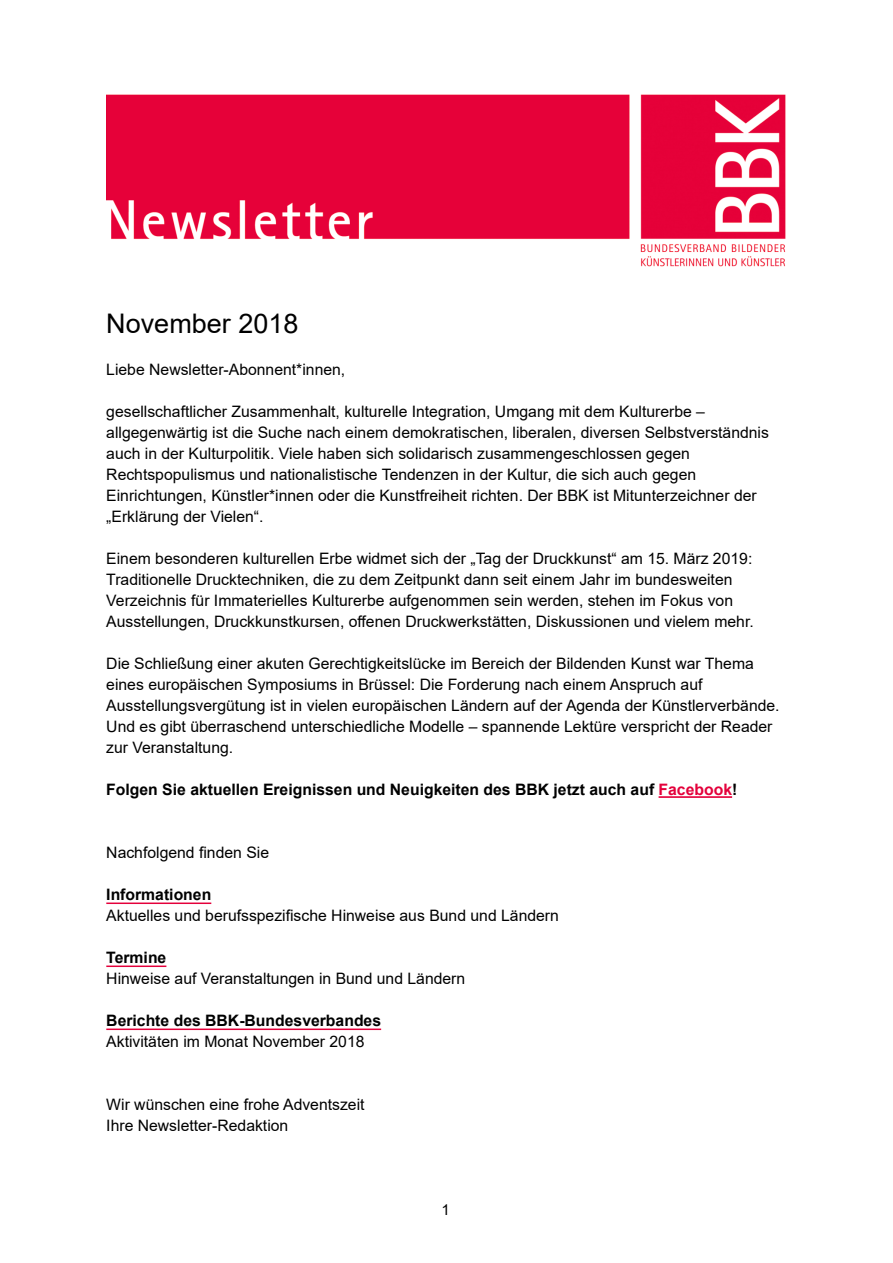
<style>
.page{position:relative;width:893px;height:1263px;background:#fff}
.page>*{position:absolute;margin:0;border:0;box-sizing:border-box;transform-origin:0 0}
.t1{font:27px "Arial";color:#000}
.t2{font:15.75px/21px "Arial";color:#000}
.t3{font:700 15.75px "Arial";color:#000}
.t4{font:15px "Arial";color:#000}
.s1{color:#e4003b}
</style>
<div class="page">
<img style="left:106px;top:94px;width:680px;height:173px">
<hr style="left:659px;top:796px;width:73px;height:2px;background:#e4003b">
<hr style="left:106px;top:902px;width:105px;height:2px;background:#e4003b">
<hr style="left:106px;top:965px;width:60px;height:2px;background:#e4003b">
<hr style="left:106px;top:1028px;width:275px;height:2px;background:#e4003b">
<h1 class="t1" style="left:106px;top:305px;width:194px">November 2018</h1>
<p class="t2" style="left:106px;top:359px;width:240px">Liebe Newsletter-Abonnent*innen,</p>
<p class="t2" style="left:106px;top:401px;width:664px">gesellschaftlicher Zusammenhalt, kulturelle Integration, Umgang mit dem Kulturerbe – allgegenwärtig ist die Suche nach einem demokratischen, liberalen, diversen Selbstverständnis auch in der Kulturpolitik. Viele haben sich solidarisch zusammengeschlossen gegen Rechtspopulismus und nationalistische Tendenzen in der Kultur, die sich auch gegen Einrichtungen, Künstler*innen oder die Kunstfreiheit richten. Der BBK ist Mitunterzeichner der „Erklärung der Vielen“.</p>
<p class="t2" style="left:106px;top:548px;width:649px">Einem besonderen kulturellen Erbe widmet sich der „Tag der Druckkunst“ am 15. März 2019:<br>Traditionelle Drucktechniken, die zu dem Zeitpunkt dann seit einem Jahr im bundesweiten Verzeichnis für Immaterielles Kulturerbe aufgenommen sein werden, stehen im Fokus von Ausstellungen, Druckkunstkursen, offenen Druckwerkstätten, Diskussionen und vielem mehr.</p>
<p class="t2" style="left:106px;top:653px;width:675px">Die Schließung einer akuten Gerechtigkeitslücke im Bereich der Bildenden Kunst war Thema eines europäischen Symposiums in Brüssel: Die Forderung nach einem Anspruch auf Ausstellungsvergütung ist in vielen europäischen Ländern auf der Agenda der Künstlerverbände.<br>Und es gibt überraschend unterschiedliche Modelle – spannende Lektüre verspricht der Reader zur Veranstaltung.</p>
<p class="t3" style="left:106px;top:779px;width:633px">Folgen Sie aktuellen Ereignissen und Neuigkeiten des BBK jetzt auch auf <span class="s1">Facebook</span>!</p>
<p class="t2" style="left:106px;top:842px;width:164px">Nachfolgend finden Sie</p>
<p class="t3" style="left:106px;top:884px;width:107px">Informationen</p>
<p class="t2" style="left:106px;top:905px;width:454px">Aktuelles und berufsspezifische Hinweise aus Bund und Ländern</p>
<p class="t3" style="left:106px;top:947px;width:62px">Termine</p>
<p class="t2" style="left:106px;top:968px;width:360px">Hinweise auf Veranstaltungen in Bund und Ländern</p>
<p class="t3" style="left:106px;top:1010px;width:276px">Berichte des BBK-Bundesverbandes</p>
<p class="t2" style="left:106px;top:1031px;width:260px">Aktivitäten im Monat November 2018</p>
<p class="t2" style="left:106px;top:1094px;width:260px">Wir wünschen eine frohe Adventszeit<br>Ihre Newsletter-Redaktion</p>
<p class="t4" style="left:442px;top:1200px;width:10px">1</p>
</div>
